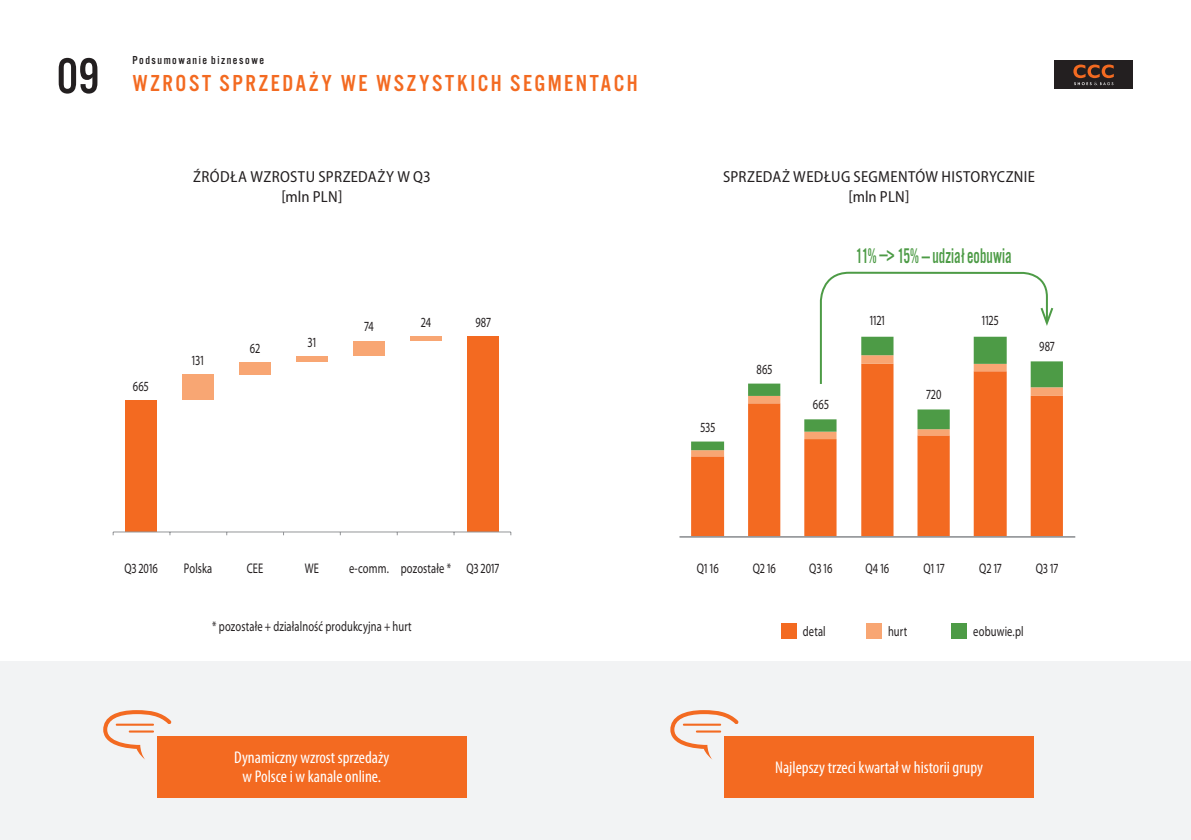
<style>
.page{position:relative;width:1191px;height:840px;background:#fff}
.page>*{position:absolute;margin:0;border:0;box-sizing:border-box;transform-origin:0 0}
.t1{font:52px "Alternate Got No 3 DOT";color:#231f20}
.t2{font:24px "Alternate Got No 3 DOT";letter-spacing:.11em;color:#f36a21}
.t3{font:22px "Alternate Got No 3 DOT";letter-spacing:.005em;color:#4d9b46;scale:.75 1}
.t4{font:condensed 17px/19px "Myriad Pro";color:#fff;text-align:center}
.t5{font:semi-condensed 16px/19.6px "Myriad Pro";letter-spacing:.015em;color:#231f20;text-align:center}
.t6{font:14px "Myriad Pro";letter-spacing:.01em;color:#231f20;scale:.75 1}
.t7{font:12px "Alternate Got No 3 DOT";letter-spacing:.13em;color:#231f20}
</style>
<div class="page">
<div style="left:0;top:660px;width:1191px;height:179px;background:#f2f3f4"></div>
<svg style="left:103px;top:710px;width:68px;height:49px"></svg>
<svg style="left:670px;top:710px;width:68px;height:49px"></svg>
<svg style="left:691px;top:456px;width:372px;height:79px;fill:#f36a21"></svg>
<hr style="left:679px;top:535px;width:396px;height:2px;background:#939598">
<div style="left:126px;top:400px;width:31px;height:132px;background:#f36a21"></div>
<div style="left:467px;top:336px;width:31px;height:196px;background:#f36a21"></div>
<div style="left:182px;top:374px;width:32px;height:26px;background:#f8a673"></div>
<div style="left:239px;top:362px;width:32px;height:12px;background:#f8a673"></div>
<div style="left:296px;top:356px;width:32px;height:6px;background:#f8a673"></div>
<div style="left:353px;top:341px;width:32px;height:15px;background:#f8a673"></div>
<div style="left:410px;top:336px;width:31px;height:5px;background:#f8a673"></div>
<hr style="left:113px;top:531px;width:398px;height:1px;background:#939598">
<div style="left:157px;top:735px;width:310px;height:62px;background:#f36a21"></div>
<div style="left:724px;top:735px;width:310px;height:62px;background:#f36a21"></div>
<div style="left:781px;top:623px;width:15px;height:15px;background:#f36a21"></div>
<div style="left:866px;top:623px;width:15px;height:15px;background:#f8a673"></div>
<div style="left:952px;top:623px;width:15px;height:15px;background:#4d9b46"></div>
<svg style="left:691px;top:271px;width:372px;height:185px"></svg>
<div style="left:1054px;top:61px;width:79px;height:28px;background:#231f20"></div>
<svg style="left:1073px;top:64px;width:40px;height:21px"></svg>
<h1 class="t1" style="left:57px;top:49px;width:44px">09</h1>
<p class="t7" style="left:132px;top:54px;width:133px">Podsumowanie biznesowe</p>
<h2 class="t2" style="left:132px;top:71px;width:507px">WZROST SPRZEDAŻY WE WSZYSTKICH SEGMENTACH</h2>
<p class="t5" style="left:193px;top:167px;width:239px">ŹRÓDŁA WZROSTU SPRZEDAŻY W Q3 [mln PLN]</p>
<p class="t5" style="left:723px;top:167px;width:313px">SPRZEDAŻ WEDŁUG SEGMENTÓW HISTORYCZNIE [mln PLN]</p>
<p class="t6" style="left:133px;top:377px;width:23px">665</p>
<p class="t6" style="left:192px;top:351px;width:17px">131</p>
<p class="t6" style="left:250px;top:339px;width:15px">62</p>
<p class="t6" style="left:308px;top:333px;width:13px">31</p>
<p class="t6" style="left:364px;top:318px;width:14px">74</p>
<p class="t6" style="left:421px;top:314px;width:15px">24</p>
<p class="t6" style="left:475px;top:313px;width:22px">987</p>
<p class="t6" style="left:700px;top:418px;width:21px">535</p>
<p class="t6" style="left:756px;top:360px;width:23px">865</p>
<p class="t6" style="left:813px;top:396px;width:23px">665</p>
<h3 class="t3" style="left:856px;top:244px;width:209px">11% —&gt; 15% — udział eobuwia</h3>
<p class="t6" style="left:869px;top:311px;width:22px">1121</p>
<p class="t6" style="left:926px;top:385px;width:21px">720</p>
<p class="t6" style="left:982px;top:312px;width:24px">1125</p>
<p class="t6" style="left:1039px;top:337px;width:22px">987</p>
<p class="t6" style="left:124px;top:559px;width:46px">Q3 2016</p>
<p class="t6" style="left:184px;top:559px;width:39px">Polska</p>
<p class="t6" style="left:247px;top:559px;width:24px">CEE</p>
<p class="t6" style="left:305px;top:559px;width:20px">WE</p>
<p class="t6" style="left:349px;top:559px;width:138px">e-comm. pozostałe *</p>
<p class="t6" style="left:466px;top:559px;width:45px">Q3 2017</p>
<p class="t6" style="left:212px;top:617px;width:267px">* pozostałe + działalność produkcyjna + hurt</p>
<p class="t6" style="left:697px;top:559px;width:31px">Q1 16</p>
<p class="t6" style="left:752px;top:559px;width:32px">Q2 16</p>
<p class="t6" style="left:809px;top:559px;width:32px">Q3 16</p>
<p class="t6" style="left:865px;top:559px;width:33px">Q4 16</p>
<p class="t6" style="left:923px;top:559px;width:29px">Q1 17</p>
<p class="t6" style="left:979px;top:559px;width:31px">Q2 17</p>
<p class="t6" style="left:1035px;top:559px;width:31px">Q3 17</p>
<p class="t6" style="left:803px;top:622px;width:32px">detal</p>
<p class="t6" style="left:888px;top:622px;width:27px">hurt</p>
<p class="t6" style="left:973px;top:622px;width:69px">eobuwie.pl</p>
<p class="t4" style="left:234px;top:748px;width:157px">Dynamiczny wzrost sprzedaży w Polsce i w kanale online.</p>
<p class="t4" style="left:775px;top:757px;width:209px">Najlepszy trzeci kwartał w historii grupy</p>
</div>
